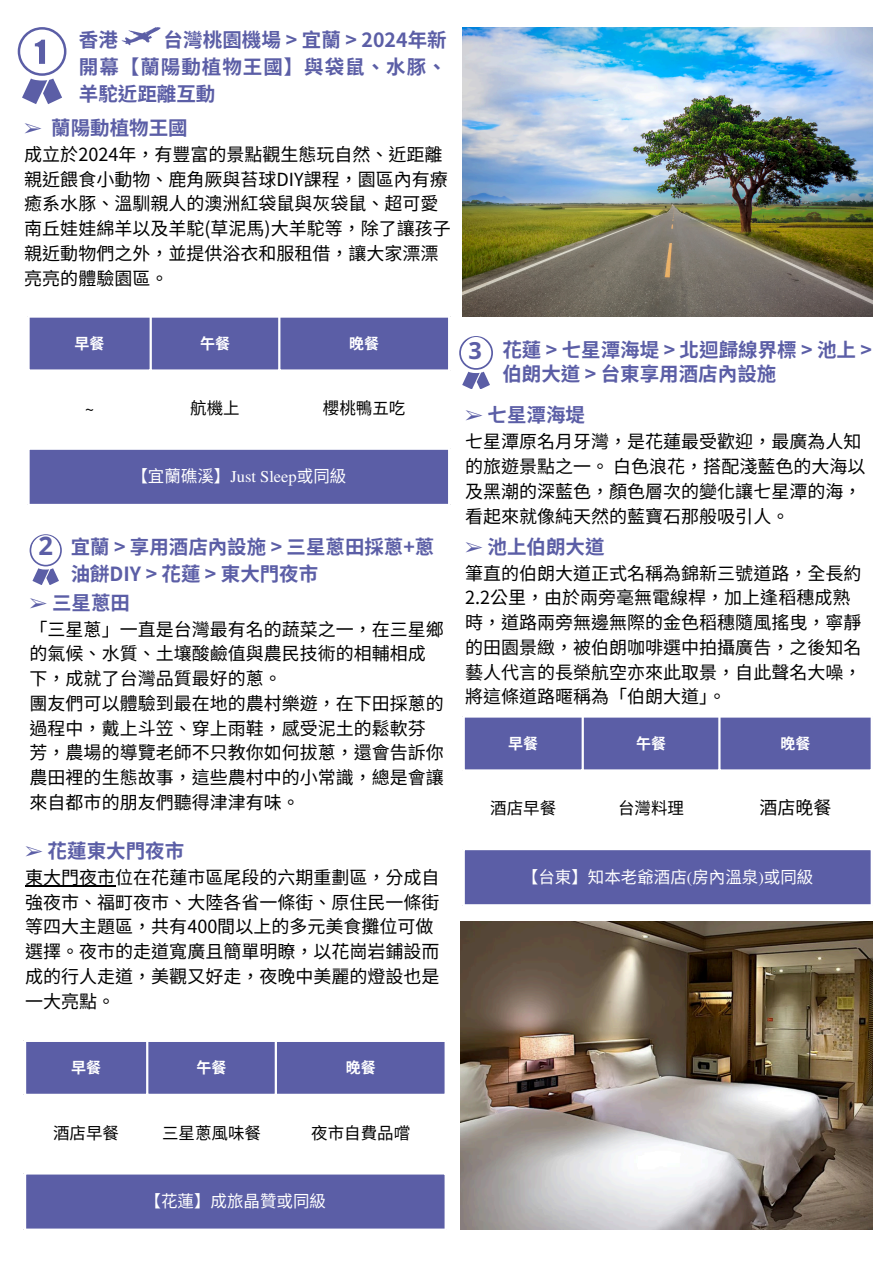
<style>
.page{position:relative;width:894px;height:1264px;background:#fff}
.page>*{position:absolute;margin:0;border:0;box-sizing:border-box;transform-origin:0 0}
.t1{font:700 25.5px "Noto Sans";color:#5b5ea6}
.t2{font:700 23.55px "Noto Sans";color:#5b5ea6}
.t3{font:700 19.5px/27px "Noto Sans TC";color:#5b5ea6}
.t4{font:18px/24.8px "Noto Sans TC";color:#000}
.t5{font:18px "Noto Sans CJ Ksc";color:#000}
.t6{font:16.5px "Noto Sans CJ Ksc";color:#fff}
.t7{font:16.5px "Noto Sans CJ Ksc";color:#000}
.t8{font:16.5px "Te X Gyre Termes";color:#000}
.t9{font:700 15px "Noto Sans CJ Ksc";color:#fff}
.s1{font-family:"Free Serif";font-weight:400}
.s2{font-family:"Te X Gyre Termes"}
</style>
<div class="page">
<svg style="left:18px;top:27px;width:48px;height:77px"></svg>
<svg style="left:30px;top:318px;width:418px;height:186px;fill:#5b5ea6"></svg>
<hr style="left:149px;top:318px;width:3px;height:129px;background:#fff">
<hr style="left:278px;top:318px;width:2px;height:129px;background:#fff">
<hr style="left:27px;top:369px;width:423px;height:3px;background:#fff">
<hr style="left:27px;top:447px;width:423px;height:3px;background:#fff">
<svg style="left:30px;top:534px;width:32px;height:51px"></svg>
<div style="left:32px;top:535px;width:28px;height:28px;background:#fff;border-radius:50%"></div>
<svg style="left:459px;top:336px;width:34px;height:53px"></svg>
<div style="left:463px;top:337px;width:26px;height:26px;background:#fff;border-radius:50%"></div>
<svg style="left:121px;top:27px;width:39px;height:18px"></svg>
<svg style="left:26px;top:1042px;width:418px;height:186px;fill:#5b5ea6"></svg>
<hr style="left:146px;top:1041px;width:2px;height:131px;background:#fff">
<hr style="left:274px;top:1041px;width:3px;height:131px;background:#fff">
<hr style="left:24px;top:1093px;width:422px;height:2px;background:#fff">
<hr style="left:24px;top:1172px;width:422px;height:2px;background:#fff">
<svg style="left:464px;top:717px;width:406px;height:187px;fill:#5b5ea6"></svg>
<hr style="left:581px;top:717px;width:2px;height:131px;background:#fff">
<hr style="left:718px;top:717px;width:2px;height:131px;background:#fff">
<hr style="left:462px;top:769px;width:410px;height:2px;background:#fff">
<hr style="left:462px;top:848px;width:410px;height:2px;background:#fff">
<img style="left:462px;top:27px;width:410px;height:290px">
<img style="left:460px;top:921px;width:412px;height:308px">
<hr style="left:25px;top:885px;width:90px;height:1px;background:#000">
<p class="t3" style="left:79px;top:24px;width:369px;text-align:justify;text-indent:85px">台灣桃園機場 &gt; 宜蘭 &gt; 2024年新開幕【蘭陽動植物王國】與袋鼠、水豚、羊駝近距離互動</p>
<p class="t3" style="left:79px;top:24px;width:41px">香港</p>
<p class="t3" style="left:24px;top:113px;width:165px"><span class="s1">➢</span> 蘭陽動植物王國</p>
<p class="t4" style="left:24px;top:140px;width:426px">成立於2024年，有豐富的景點觀生態玩自然、近距離親近餵食小動物、鹿角厥與苔球DIY課程，園區內有療癒系水豚、溫馴親人的澳洲紅袋鼠與灰袋鼠、超可愛南丘娃娃綿羊以及羊駝(草泥馬)大羊駝等，除了讓孩子親近動物們之外，並提供浴衣和服租借，讓大家漂漂亮亮的體驗園區。</p>
<p class="t9" style="left:75px;top:332px;width:31px">早餐</p>
<h3 class="t9" style="left:200px;top:332px;width:31px">午餐</h3>
<p class="t9" style="left:349px;top:332px;width:31px">晚餐</p>
<p class="t8" style="left:85px;top:397px;width:10px">~</p>
<h2 class="t7" style="left:190px;top:395px;width:51px">航機上</h2>
<p class="t7" style="left:323px;top:395px;width:84px">櫻桃鴨五吃</p>
<p class="t6" style="left:131px;top:463px;width:216px">【宜蘭礁溪】<span class="s2">Just Sleep</span>或同級</p>
<p class="t1" style="left:38px;top:528px;width:16px">2</p>
<p class="t3" style="left:71px;top:531px;width:365px">宜蘭 &gt; 享用酒店內設施 &gt; 三星蔥田採蔥+蔥油餅DIY &gt; 花蓮 &gt; 東大門夜市</p>
<p class="t3" style="left:30px;top:587px;width:99px"><span class="s1">➢</span> 三星蔥田</p>
<p class="t4" style="left:30px;top:615px;width:416px">「三星蔥」一直是台灣最有名的蔬菜之一，在三星鄉的氣候、水質、土壤酸鹼值與農民技術的相輔相成下，成就了台灣品質最好的蔥。</p>
<p class="t4" style="left:30px;top:689px;width:416px">團友們可以體驗到最在地的農村樂遊，在下田採蔥的過程中，戴上斗笠、穿上雨鞋，感受泥土的鬆軟芬芳，農場的導覽老師不只教你如何拔蔥，還會告訴你農田裡的生態故事，這些農村中的小常識，總是會讓來自都市的朋友們聽得津津有味。</p>
<p class="t3" style="left:25px;top:836px;width:160px"><span class="s1">➢</span> 花蓮東大門夜市</p>
<h3 class="t4" style="left:25px;top:863px;width:416px">東大門夜市位在花蓮市區尾段的六期重劃區，分成自強夜市、福町夜市、大陸各省一條街、原住民一條街等四大主題區，共有400間以上的多元美食攤位可做選擇。夜市的走道寬廣且簡單明瞭，以花崗岩鋪設而成的行人走道，美觀又好走，夜晚中美麗的燈設也是一大亮點。</h3>
<p class="t2" style="left:468px;top:334px;width:15px">3</p>
<p class="t3" style="left:502px;top:336px;width:371px;line-height:23.7px">花蓮 &gt; 七星潭海堤 &gt; 北迴歸線界標 &gt; 池上 &gt;伯朗大道 &gt; 台東享用酒店內設施</p>
<p class="t3" style="left:465px;top:400px;width:121px"><span class="s1">➢</span> 七星潭海堤</p>
<p class="t4" style="left:465px;top:428px;width:402px">七星潭原名月牙灣，是花蓮最受歡迎，最廣為人知的旅遊景點之一。白色浪花，搭配淺藍色的大海以及黑潮的深藍色，顏色層次的變化讓七星潭的海，看起來就像純天然的藍寶石那般吸引人。</p>
<p class="t3" style="left:465px;top:531px;width:141px"><span class="s1">➢</span> 池上伯朗大道</p>
<p class="t4" style="left:465px;top:559px;width:398px">筆直的伯朗大道正式名稱為錦新三號道路，全長約<br>2.2公里，由於兩旁毫無電線桿，加上逢稻穗成熟時，道路兩旁無邊無際的金色稻穗隨風搖曳，寧靜的田園景緻，被伯朗咖啡選中拍攝廣告，之後知名藝人代言的長榮航空亦來此取景，自此聲名大噪，將這條道路暱稱為「伯朗大道」。</p>
<p class="t9" style="left:508px;top:731px;width:31px">早餐</p>
<p class="t9" style="left:636px;top:731px;width:31px">午餐</p>
<p class="t9" style="left:780px;top:731px;width:31px">晚餐</p>
<p class="t7" style="left:490px;top:795px;width:67px">酒店早餐</p>
<p class="t7" style="left:618px;top:795px;width:67px">台灣料理</p>
<p class="t5" style="left:759px;top:793px;width:74px">酒店晚餐</p>
<p class="t6" style="left:522px;top:863px;width:293px">【台東】知本老爺酒店<span class="s2">(</span>房內溫泉<span class="s2">)</span>或同級</p>
<p class="t9" style="left:71px;top:1056px;width:31px">早餐</p>
<p class="t9" style="left:196px;top:1056px;width:31px">午餐</p>
<p class="t9" style="left:345px;top:1056px;width:31px">晚餐</p>
<p class="t7" style="left:53px;top:1119px;width:67px">酒店早餐</p>
<p class="t7" style="left:162px;top:1119px;width:100px">三星蔥風味餐</p>
<p class="t7" style="left:311px;top:1119px;width:100px">夜市自費品嚐</p>
<h1 class="t6" style="left:144px;top:1187px;width:183px">【花蓮】成旅晶贊或同級</h1>
</div>
